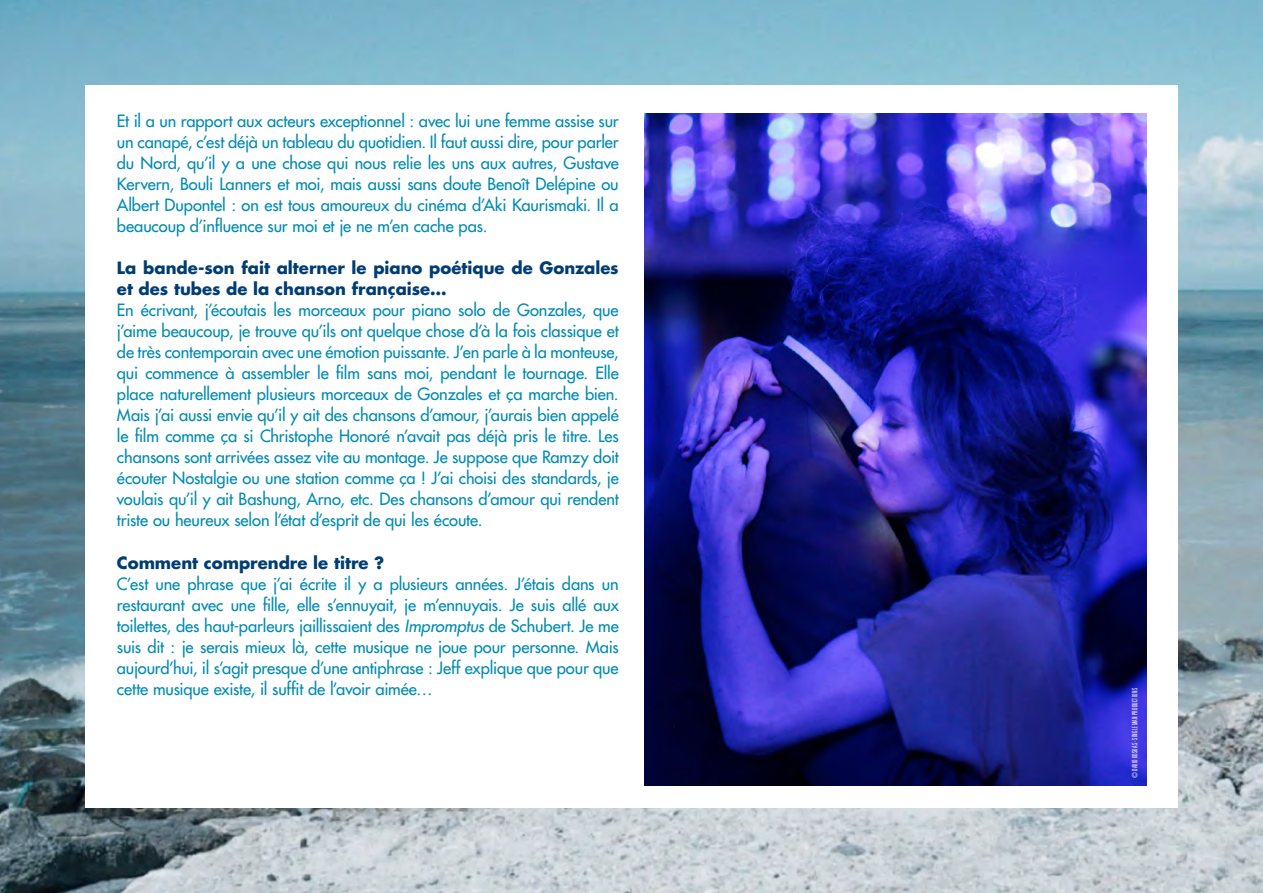
<style>
.page{position:relative;width:1263px;height:893px;background:#fff}
.page>*{position:absolute;margin:0;border:0;box-sizing:border-box;transform-origin:0 0}
.t1{font:500 16.5px/21px "Futura Std";letter-spacing:-.005em;color:#008bb3;text-align:justify}
.t2{font:700 16.5px/21px "Futura Std";color:#003d73}
.t3{font:300 ultra-condensed 7.5px "Univers LT Std";letter-spacing:.035em;color:#fff}
.s1{font-style:italic}
</style>
<div class="page">
<img style="left:0;top:0;width:1263px;height:893px">
<div style="left:85px;top:85px;width:1093px;height:723px;background:#fff"></div>
<img style="left:644px;top:114px;width:502px;height:672px">
<p class="t1" style="left:117px;top:111px;width:503px">Et il a un rapport aux acteurs exceptionnel : avec lui une femme assise sur un canapé, c’est déjà un tableau du quotidien. Il faut aussi dire, pour parler du Nord, qu’il y a une chose qui nous relie les uns aux autres, Gustave Kervern, Bouli Lanners et moi, mais aussi sans doute Benoît Delépine ou Albert Dupontel : on est tous amoureux du cinéma d’Aki Kaurismaki. Il a beaucoup d’influence sur moi et je ne m’en cache pas.</p>
<p class="t2" style="left:117px;top:257px;width:503px">La bande-son fait alterner le piano poétique de Gonzales et des tubes de la chanson française…</p>
<p class="t1" style="left:117px;top:300px;width:503px">En écrivant, j’écoutais les morceaux pour piano solo de Gonzales, que j’aime beaucoup, je trouve qu’ils ont quelque chose d’à la fois classique et de très contemporain avec une émotion puissante. J’en parle à la monteuse, qui commence à assembler le film sans moi, pendant le tournage. Elle place naturellement plusieurs morceaux de Gonzales et ça marche bien.<br>Mais j’ai aussi envie qu’il y ait des chansons d’amour, j’aurais bien appelé le film comme ça si Christophe Honoré n’avait pas déjà pris le titre. Les chansons sont arrivées assez vite au montage. Je suppose que Ramzy doit écouter Nostalgie ou une station comme ça ! J’ai choisi des standards, je voulais qu’il y ait Bashung, Arno, etc. Des chansons d’amour qui rendent triste ou heureux selon l’état d’esprit de qui les écoute.</p>
<p class="t2" style="left:117px;top:552px;width:269px">Comment comprendre le titre ?</p>
<p class="t1" style="left:117px;top:573px;width:503px">C’est une phrase que j’ai écrite il y a plusieurs années. J’étais dans un restaurant avec une fille, elle s’ennuyait, je m’ennuyais. Je suis allé aux toilettes, des haut-parleurs jaillissaient des <span class="s1">Impromptus</span> de Schubert. Je me suis dit : je serais mieux là, cette musique ne joue pour personne. Mais aujourd’hui, il s’agit presque d’une antiphrase : Jeff explique que pour que cette musique existe, il suffit de l’avoir aimée…</p>
<p class="t3" style="left:1131px;top:778px;width:91px;rotate:-90deg">© DAVID KOSKAS - SINGLE MAN PRODUCTIONS</p>
</div>
